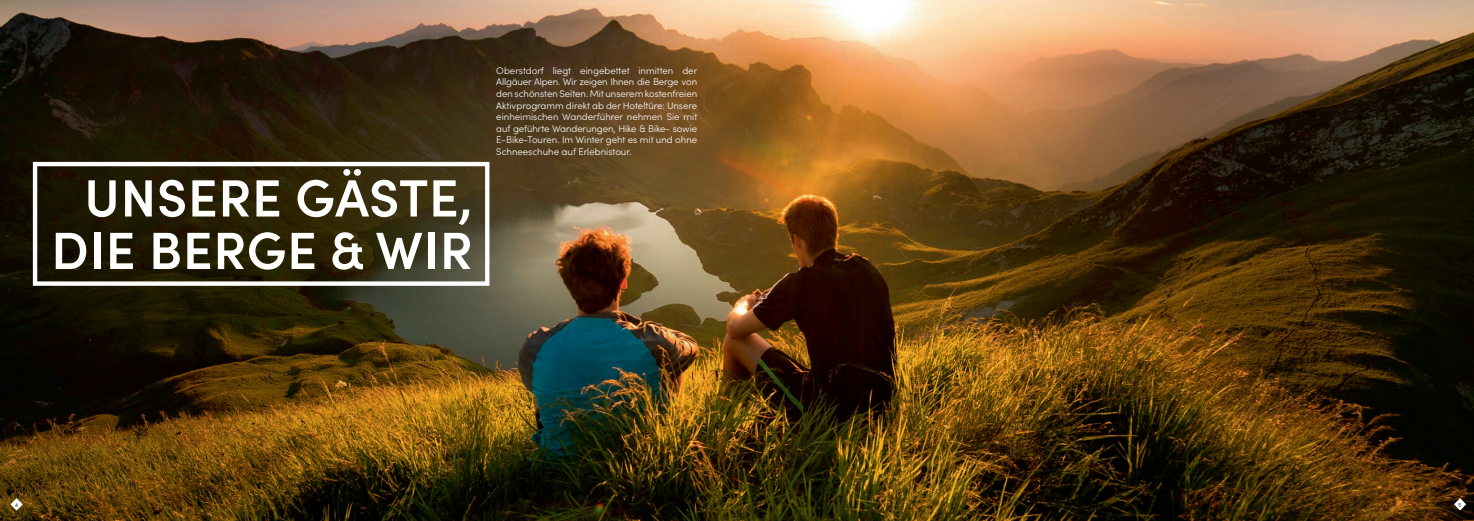
<style>
.page{position:relative;width:1474px;height:521px;background:#fff}
.page>*{position:absolute;margin:0;border:0;box-sizing:border-box;transform-origin:0 0}
.t1{font:600 52.5px/52.5px "Sofia Pro";letter-spacing:.01em;color:#fff;text-align:right}
.t2{font:300 9.62px/11.5px "Sofia Pro";color:#fff;text-align:justify}
.t3{font:6.12px "Sofia Pro";color:#3e3e3f}
</style>
<div class="page">
<img style="left:0;top:0;width:1473px;height:521px">
<div style="left:33px;top:162px;width:456px;height:124px;border:4px solid #fff"></div>
<svg style="left:10px;top:498px;width:13px;height:12px"></svg>
<svg style="left:1453px;top:498px;width:12px;height:12px"></svg>
<h1 class="t1" style="left:51px;top:168px;width:423px">UNSERE GÄSTE,<br>DIE BERGE &amp; WIR</h1>
<p class="t2" style="left:496px;top:64px;width:202px">Oberstdorf liegt eingebettet inmitten der Allgäuer Alpen. Wir zeigen Ihnen die Berge von den schönsten Seiten. Mit unserem kostenfreien Aktivprogramm direkt ab der Hoteltüre: Unsere einheimischen Wanderführer nehmen Sie mit auf geführte Wanderungen, Hike &amp; Bike- sowie E-Bike-Touren. Im Winter geht es mit und ohne Schneeschuhe auf Erlebnistour.</p>
<p class="t3" style="left:15px;top:500px;width:5px">4</p>
<p class="t3" style="left:1458px;top:500px;width:5px">5</p>
</div>
